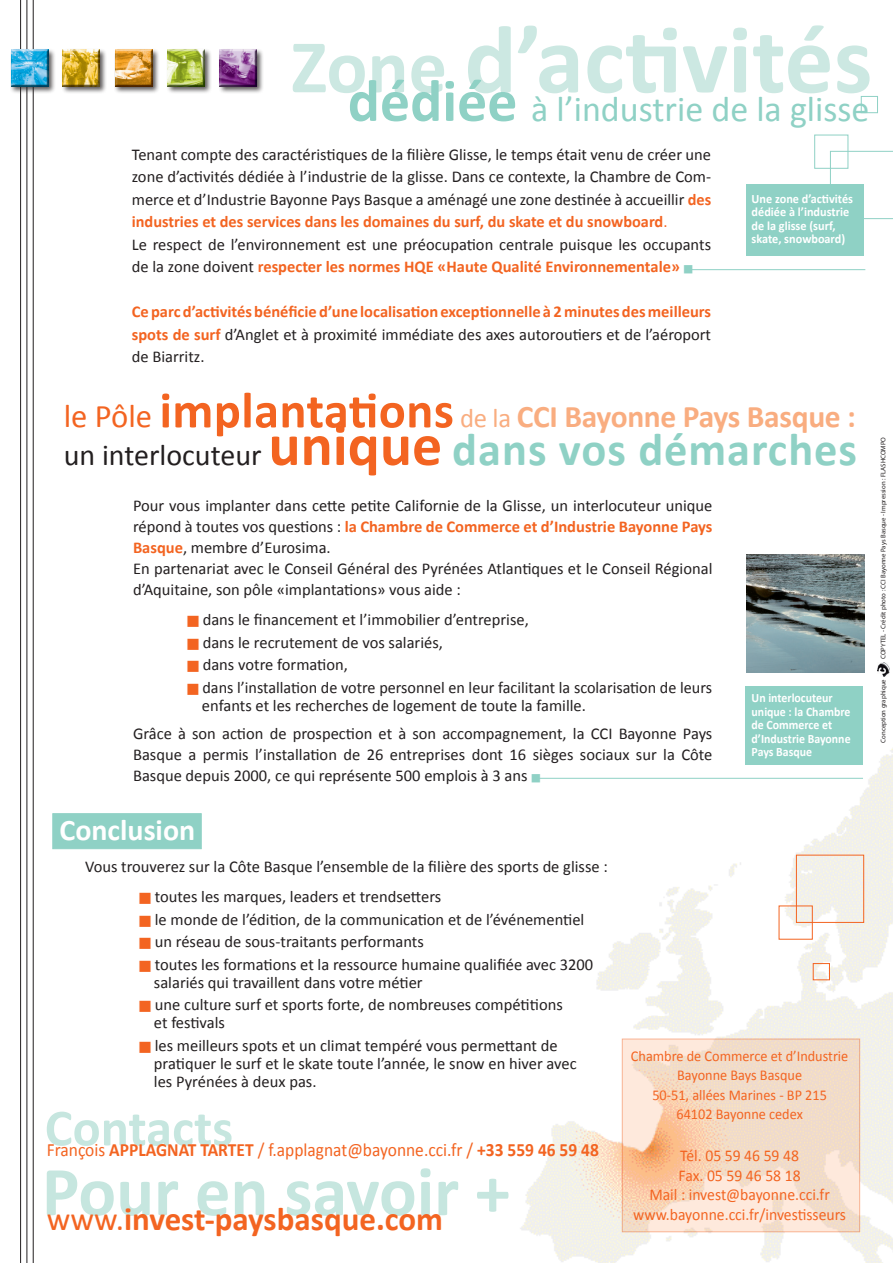
<style>
.page{position:relative;width:893px;height:1263px;background:#fff}
.page>*{position:absolute;margin:0;border:0;box-sizing:border-box;transform-origin:0 0}
.t1{font:700 46.5px "Calibri";letter-spacing:.02em;color:#8fd1c5}
.t2{font:36px "Calibri";color:#8fd1c5}
.t3{font:700 33px "Calibri";color:#f36421}
.t4{font:700 31.5px "Calibri";letter-spacing:-.01em;color:#f9ad80}
.t5{font:700 30px "Calibri";color:#fff}
.t6{font:18.75px "Calibri";color:#f36421;scale:.93 1}
.t7{font:16.5px/21px "Calibri";color:#231f20}
.t8{font:700 16.5px/22.5px "Calibri";color:#f36421;text-align:justify}
.t9{font:16.5px/19.5px "Calibri";color:#f36421;text-align:center;scale:.95 1}
.t10{font:15px/19.5px "Calibri";color:#f36421;text-align:center;scale:.95 1}
.t11{font:700 12.75px/13.5px "Calibri";color:#fff;scale:.93 1}
.t12{font:700 12.75px/13.5px "Calibri";color:#fff;scale:.96 1}
.t13{font:6.75px "Myriad Pro";color:#231f20}
.s1{font-weight:700;font-size:60px}
.s2{font-weight:700;color:#f36421}
.s3{color:#f36421}
.s4{color:#8fd1c5}
.s5{font-weight:400;color:#231f20}
.s6{font-weight:400;font-size:33px;color:#f36421}
.s7{font-size:51px;color:#f36421}
.s8{font-weight:400;font-size:27px}
.s9{font-weight:400;font-size:30px;color:#231f20}
.s10{font-size:60px;color:#f36421}
.s11{font-weight:700}
.s12{font-weight:400}
</style>
<div class="page">
<svg style="left:830px;top:151px;width:63px;height:68px"></svg>
<div style="left:814px;top:135px;width:34px;height:34px;border:1px solid #8fd1c5"></div>
<div style="left:861px;top:96px;width:17px;height:17px;border:1px solid #8fd1c5"></div>
<img style="left:508px;top:748px;width:385px;height:515px">
<svg style="left:293px;top:25px;width:577px;height:68px"></svg>
<svg style="left:47px;top:1168px;width:461px;height:48px"></svg>
<svg style="left:47px;top:1111px;width:185px;height:35px"></svg>
<hr style="left:33px;top:0;width:1px;height:1263px;background:#231f20">
<hr style="left:26px;top:0;width:1px;height:1263px;background:#231f20">
<hr style="left:20px;top:0;width:1px;height:1263px;background:#231f20">
<svg style="left:622px;top:1039px;width:238px;height:193px;background:#f5dbc5"></svg>
<div style="left:52px;top:813px;width:150px;height:36px;background:#8fd1c5;border:1px solid #8fd1c5"></div>
<div style="left:10px;top:48px;width:46px;height:46px;background:#231f20;opacity:.75"></div>
<img style="left:11px;top:50px;width:37px;height:37px">
<div style="left:61px;top:48px;width:46px;height:46px;background:#231f20;opacity:.75"></div>
<img style="left:63px;top:50px;width:36px;height:37px">
<div style="left:114px;top:48px;width:46px;height:46px;background:#231f20;opacity:.75"></div>
<img style="left:115px;top:50px;width:37px;height:37px">
<div style="left:166px;top:48px;width:46px;height:46px;background:#231f20;opacity:.75"></div>
<img style="left:168px;top:50px;width:37px;height:37px">
<div style="left:218px;top:48px;width:46px;height:46px;background:#231f20;opacity:.75"></div>
<img style="left:220px;top:50px;width:37px;height:37px">
<div style="left:796px;top:855px;width:68px;height:68px;border:1px solid #f36421"></div>
<div style="left:813px;top:963px;width:17px;height:17px;border:1px solid #f36421"></div>
<div style="left:746px;top:185px;width:118px;height:71px;background:#8fd1c5"></div>
<hr style="left:690px;top:269px;width:175px;height:1px;background:#8fd1c5">
<div style="left:745px;top:686px;width:118px;height:78px;background:#8fd1c5"></div>
<hr style="left:535px;top:778px;width:328px;height:1px;background:#8fd1c5">
<img style="left:746px;top:554px;width:118px;height:118px">
<img style="left:878px;top:662px;width:11px;height:14px">
<h2 class="t2" style="left:348px;top:86px;width:523px"><span class="s1">dédiée</span> à l’industrie de la glisse</h2>
<p class="t7" style="left:132px;top:142px;width:581px;line-height:22.5px">Tenant compte des caractéristiques de la filière Glisse, le temps était venu de créer une zone d’activités dédiée à l’industrie de la glisse. Dans ce contexte, la Chambre de Com&shy;merce et d’Industrie Bayonne Pays Basque a aménagé une zone destinée à accueillir <span class="s2">des industries et des services dans les domaines du surf, du skate et du snowboard</span><span class="s3">.<br></span>Le respect de l’environnement est une préocupation centrale puisque les occupants de la zone doivent <span class="s2">respecter les normes HQE «Haute Qualité Environnementale»</span> <span class="s4">■</span></p>
<p class="t8" style="left:132px;top:300px;width:581px">Ce parc d’activités bénéficie d’une localisation exceptionnelle à 2 minutes des meilleurs spots de surf <span class="s5">d’Anglet et à proximité immédiate des axes autoroutiers et de l’aéroport de Biarritz.</span></p>
<p class="t12" style="left:752px;top:191px;width:107px">Une zone d’activités dédiée à l’industrie de la glisse (surf, skate, snowboard)</p>
<h3 class="t4" style="left:64px;top:397px;width:794px"><span class="s6">le Pôle</span> <span class="s7">implantations</span> <span class="s8">de la</span> CCI Bayonne Pays Basque :</h3>
<h1 class="t1" style="left:64px;top:421px;width:795px"><span class="s9">un interlocuteur</span> <span class="s10">unique</span> dans vos démarches</h1>
<p class="t7" style="left:133px;top:495px;width:581px">Pour vous implanter dans cette petite Californie de la Glisse, un interlocuteur unique répond à toutes vos questions : <span class="s2">la Chambre de Commerce et d’Industrie Bayonne Pays Basque</span>, membre d’Eurosima.<br>En partenariat avec le Conseil Général des Pyrénées Atlantiques et le Conseil Régional d’Aquitaine, son pôle «implantations» vous aide :</p>
<p class="t7" style="left:187px;top:609px;width:343px"><span class="s3">■</span> dans le financement et l’immobilier d’entreprise,</p>
<p class="t7" style="left:187px;top:631px;width:257px"><span class="s3">■</span> dans le recrutement de vos salariés,</p>
<p class="t7" style="left:187px;top:654px;width:162px"><span class="s3">■</span> dans votre formation,</p>
<p class="t7" style="left:202px;top:678px;width:512px;line-height:18px;text-indent:-15px"><span class="s3">■</span> dans l’installation de votre personnel en leur facilitant la scolarisation de leurs enfants et les recherches de logement de toute la famille.</p>
<p class="t7" style="left:133px;top:723px;width:581px;text-align:justify">Grâce à son action de prospection et à son accompagnement, la CCI Bayonne Pays Basque a permis l’installation de 26 entreprises dont 16 sièges sociaux sur la Côte Basque depuis 2000, ce qui représente 500 emplois à 3 ans <span class="s4">■</span></p>
<p class="t11" style="left:752px;top:690px;width:108px">Un interlocuteur unique : la Chambre de Commerce et d’Industrie Bayonne<br>Pays Basque</p>
<p class="t13" style="left:879px;top:659px;width:224px;rotate:-90deg">COPYTEL - Crédit photo : CCI Bayonne Pays Basque - Impression : FLASHCOMPO</p>
<p class="t13" style="left:879px;top:743px;width:65px;rotate:-90deg">Conception graphique</p>
<h3 class="t5" style="left:60px;top:812px;width:137px">Conclusion</h3>
<p class="t7" style="left:85px;top:855px;width:524px">Vous trouverez sur la Côte Basque l’ensemble de la filière des sports de glisse :</p>
<p class="t7" style="left:139px;top:885px;width:304px"><span class="s3">■</span> toutes les marques, leaders et trendsetters</p>
<p class="t7" style="left:139px;top:908px;width:447px"><span class="s3">■</span> le monde de l’édition, de la communication et de l’événementiel</p>
<p class="t7" style="left:139px;top:930px;width:286px"><span class="s3">■</span> un réseau de sous-traitants performants</p>
<p class="t7" style="left:154px;top:954px;width:441px;line-height:18px;text-indent:-15px"><span class="s3">■</span> toutes les formations et la ressource humaine qualifiée avec 3200 salariés qui travaillent dans votre métier</p>
<p class="t7" style="left:154px;top:995px;width:410px;line-height:18px;text-indent:-15px"><span class="s3">■</span> une culture surf et sports forte, de nombreuses compétitions et festivals</p>
<p class="t7" style="left:154px;top:1035px;width:424px;line-height:18px;text-indent:-15px"><span class="s3">■</span> les meilleurs spots et un climat tempéré vous permettant de pratiquer le surf et le skate toute l’année, le snow en hiver avec les Pyrénées à deux pas.</p>
<p class="t6" style="left:47px;top:1138px;width:595px">François <span class="s11">APPLAGNAT TARTET</span> / f.applagnat@bayonne.cci.fr / <span class="s11">+33 559 46 59 48</span></p>
<h3 class="t3" style="left:47px;top:1198px;width:398px"><span class="s12">www.</span>invest-paysbasque.com</h3>
<p class="t10" style="left:631px;top:1045px;width:230px">Chambre de Commerce et d’Industrie<br>Bayonne Bays Basque<br>50-51, allées Marines - BP 215<br>64102 Bayonne cedex</p>
<p class="t9" style="left:633px;top:1145px;width:226px">Tél. 05 59 46 59 48<br>Fax. 05 59 46 58 18<br>Mail : invest@bayonne.cci.fr www.bayonne.cci.fr/investisseurs</p>
</div>
